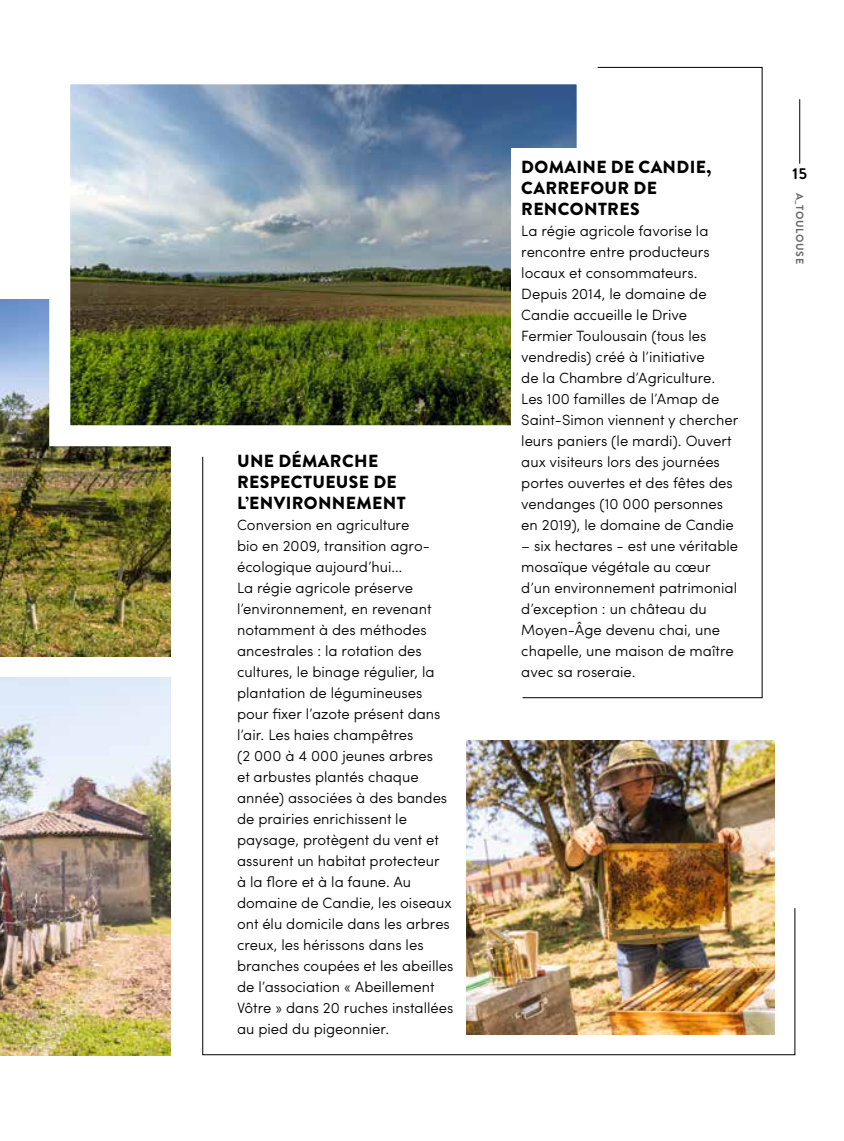
<style>
.page{position:relative;width:844px;height:1141px;background:#fff}
.page>*{position:absolute;margin:0;border:0;box-sizing:border-box;transform-origin:0 0}
.t1{font:900 17.5px/21px "Brandon Grotesque";letter-spacing:.02em;color:#000}
.t2{font:700 15.75px "Brandon Grotesque";color:#000}
.t3{font:300 14.88px/21px "Sofia Pro";color:#000}
.t4{font:700 10.5px "Brandon Grotesque";letter-spacing:.06em;color:#676767}
</style>
<div class="page">
<svg style="left:202px;top:456px;width:593px;height:600px"></svg>
<img style="left:0;top:299px;width:170px;height:357px">
<img style="left:39px;top:66px;width:569px;height:391px">
<img style="left:0;top:677px;width:170px;height:378px">
<img style="left:465px;top:741px;width:309px;height:293px">
<div style="left:227px;top:446px;width:238px;height:598px;background:#fff"></div>
<div style="left:511px;top:149px;width:238px;height:528px;background:#fff"></div>
<hr style="left:799px;top:99px;width:1px;height:65px;background:#000">
<p class="t1" style="left:237px;top:451px;width:170px">UNE DÉMARCHE<br>RESPECTUEUSE DE<br>L’ENVIRONNEMENT</p>
<p class="t3" style="left:237px;top:513px;width:218px">Conversion en agriculture<br>bio en 2009, transition agro&shy;écologique aujourd’hui…<br>La régie agricole préserve l’environnement, en revenant notamment à des méthodes ancestrales : la rotation des cultures, le binage régulier, la plantation de légumineuses pour fixer l’azote présent dans l’air. Les haies champêtres<br>(2 000 à 4 000 jeunes arbres<br>et arbustes plantés chaque année) associées à des bandes de prairies enrichissent le paysage, protègent du vent et assurent un habitat protecteur<br>à la flore et à la faune. Au domaine de Candie, les oiseaux ont élu domicile dans les arbres creux, les hérissons dans les branches coupées et les abeilles de l’association « Abeillement<br>Vôtre » dans 20 ruches installées au pied du pigeonnier.</p>
<p class="t1" style="left:521px;top:157px;width:191px">DOMAINE DE CANDIE,<br>CARREFOUR DE<br>RENCONTRES</p>
<p class="t3" style="left:521px;top:219px;width:218px">La régie agricole favorise la rencontre entre producteurs locaux et consommateurs.<br>Depuis 2014, le domaine de<br>Candie accueille le Drive<br>Fermier Toulousain (tous les vendredis) créé à l’initiative<br>de la Chambre d’Agriculture.<br>Les 100 familles de l’Amap de<br>Saint-Simon viennent y chercher leurs paniers (le mardi). Ouvert aux visiteurs lors des journées portes ouvertes et des fêtes des vendanges (10 000 personnes en 2019), le domaine de Candie</p>
<p class="t3" style="left:521px;top:535px;width:218px">– six hectares - est une véritable mosaïque végétale au cœur d’un environnement patrimonial d’exception : un château du<br>Moyen-Âge devenu chai, une chapelle, une maison de maître avec sa roseraie.</p>
<p class="t2" style="left:792px;top:163px;width:16px">15</p>
<p class="t4" style="left:806px;top:193px;width:72px;rotate:90deg">A_TOULOUSE</p>
</div>
